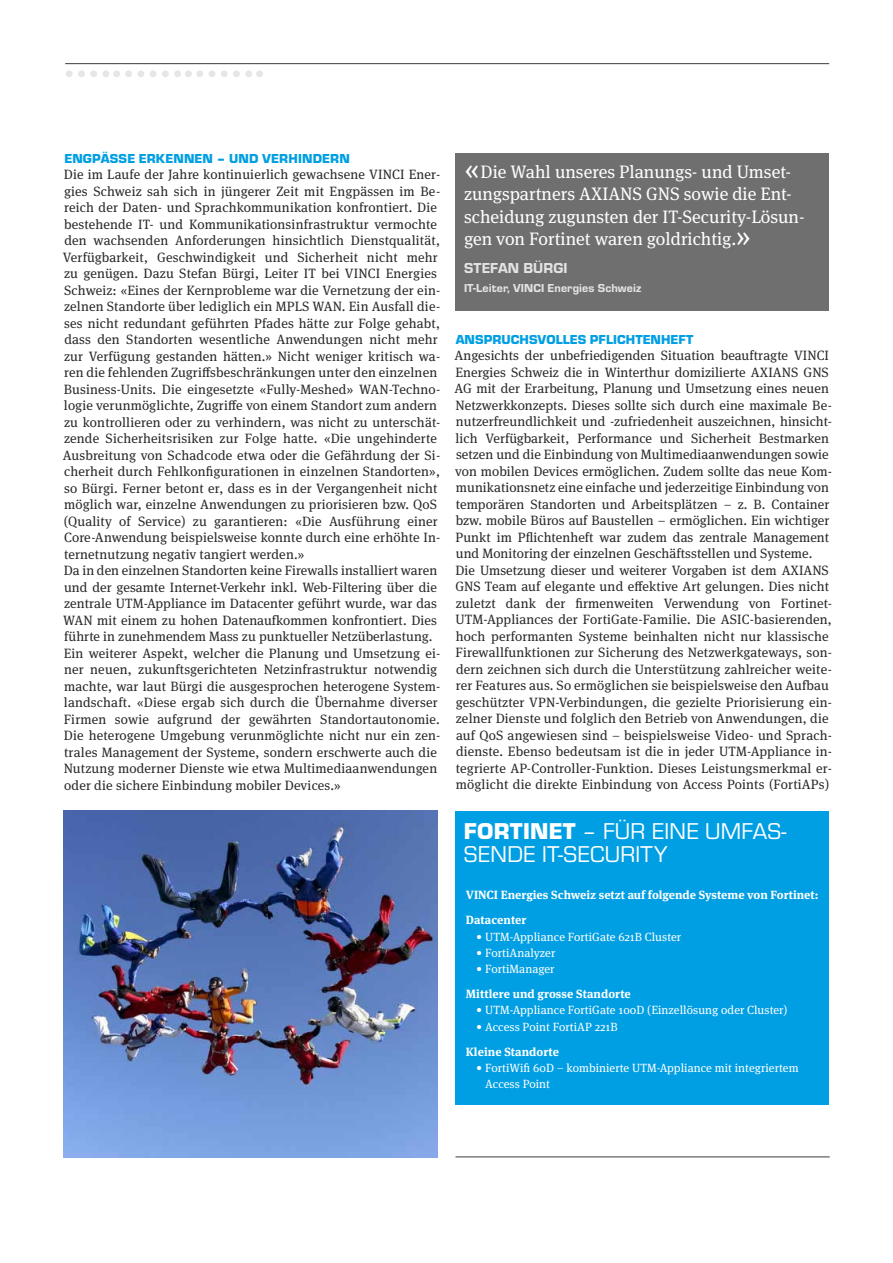
<style>
.page{position:relative;width:893px;height:1263px;background:#fff}
.page>*{position:absolute;margin:0;border:0;box-sizing:border-box;transform-origin:0 0}
.t1{font:23.7px "Eurostile";letter-spacing:.01em;color:#fff}
.t2{font:900 23.7px "Eurostile";letter-spacing:.01em;color:#fff}
.t3{font:18px/22.5px "Meta Serif OT";color:#fff}
.t4{font:15px "Eurostile Hea";letter-spacing:.01em;color:#e3e3e3}
.t5{font:13.5px/16.5px "Meta Serif OT";letter-spacing:.01em;color:#282827}
.t6{font:900 13.5px "Eurostile";letter-spacing:.005em;color:#009fe3}
.t7{font:12px "Eurostile Hea";letter-spacing:.01em;color:#e3e3e3}
.t8{font:11.85px/16.4px "Meta Serif OT";letter-spacing:.005em;color:#fff}
.t9{font:700 11.85px/24.9px "Meta Serif OT";color:#fff}
.s1{font-size:30px}
.s2{font-weight:400}
</style>
<div class="page">
<img style="left:64px;top:811px;width:373px;height:346px">
<div style="left:455px;top:153px;width:374px;height:157px;background:#706f6f"></div>
<hr style="left:455px;top:1157px;width:375px;height:1px;background:#3c3c3b">
<hr style="left:65px;top:63px;width:764px;height:1px;background:#3c3c3b">
<div style="left:196px;top:70px;width:7px;height:7px;background:#e6e6e6;border-radius:50%"></div>
<div style="left:209px;top:70px;width:6px;height:7px;background:#e6e6e6;border-radius:50%"></div>
<div style="left:221px;top:70px;width:7px;height:7px;background:#e6e6e6;border-radius:50%"></div>
<div style="left:233px;top:70px;width:7px;height:7px;background:#e6e6e6;border-radius:50%"></div>
<div style="left:245px;top:70px;width:7px;height:7px;background:#e6e6e6;border-radius:50%"></div>
<div style="left:256px;top:70px;width:7px;height:7px;background:#e6e6e6;border-radius:50%"></div>
<div style="left:125px;top:70px;width:7px;height:7px;background:#e6e6e6;border-radius:50%"></div>
<div style="left:137px;top:70px;width:7px;height:7px;background:#e6e6e6;border-radius:50%"></div>
<div style="left:150px;top:70px;width:7px;height:7px;background:#e6e6e6;border-radius:50%"></div>
<div style="left:162px;top:70px;width:7px;height:7px;background:#e6e6e6;border-radius:50%"></div>
<div style="left:174px;top:70px;width:7px;height:7px;background:#e6e6e6;border-radius:50%"></div>
<div style="left:185px;top:70px;width:7px;height:7px;background:#e6e6e6;border-radius:50%"></div>
<div style="left:66px;top:70px;width:7px;height:7px;background:#e6e6e6;border-radius:50%"></div>
<div style="left:78px;top:70px;width:7px;height:7px;background:#e6e6e6;border-radius:50%"></div>
<div style="left:90px;top:70px;width:7px;height:7px;background:#e6e6e6;border-radius:50%"></div>
<div style="left:102px;top:70px;width:7px;height:7px;background:#e6e6e6;border-radius:50%"></div>
<div style="left:113px;top:70px;width:7px;height:7px;background:#e6e6e6;border-radius:50%"></div>
<div style="left:455px;top:811px;width:374px;height:293px;background:#009fe3"></div>
<p class="t6" style="left:64px;top:151px;width:287px">ENGPÄSSE ERKENNEN – UND VERHINDERN</p>
<p class="t5" style="left:63px;top:167px;width:379px">Die im Laufe der Jahre kontinuierlich gewachsene VINCI Ener&shy;gies Schweiz sah sich in jüngerer Zeit mit Engpässen im Be&shy;reich der Daten- und Sprachkommunikation konfrontiert. Die bestehende IT- und Kommunikationsinfrastruktur vermochte den wachsenden Anforderungen hinsichtlich Dienstqualität, Verfügbarkeit, Geschwindigkeit und Sicherheit nicht mehr zu genügen. Dazu Stefan Bürgi, Leiter IT bei VINCI Energies Schweiz: «Eines der Kernprobleme war die Vernetzung der ein&shy;zelnen Standorte über lediglich ein MPLS WAN. Ein Ausfall die&shy;ses nicht redundant geführten Pfades hätte zur Folge gehabt, dass den Standorten wesentliche Anwendungen nicht mehr zur Verfügung gestanden hätten.» Nicht weniger kritisch wa&shy;ren die fehlenden Zugriffsbeschränkungen unter den einzelnen Business-Units. Die eingesetzte «Fully-Meshed» WAN-Techno&shy;logie verunmöglichte, Zugriffe von einem Standort zum andern zu kontrollieren oder zu verhindern, was nicht zu unterschät&shy;zende Sicherheitsrisiken zur Folge hatte. «Die ungehinderte Ausbreitung von Schadcode etwa oder die Gefährdung der Si&shy;cherheit durch Fehlkonfigurationen in einzelnen Standorten», so Bürgi. Ferner betont er, dass es in der Vergangenheit nicht möglich war, einzelne Anwendungen zu priorisieren bzw. QoS (Quality of Service) zu garantieren: «Die Ausführung einer Core-Anwendung beispielsweise konnte durch eine erhöhte In&shy;ternetnutzung negativ tangiert werden.»<br>Da in den einzelnen Standorten keine Firewalls installiert waren und der gesamte Internet-Verkehr inkl. Web-Filtering über die zentrale UTM-Appliance im Datacenter geführt wurde, war das WAN mit einem zu hohen Datenaufkommen konfrontiert. Dies führte in zunehmendem Mass zu punktueller Netzüberlastung.<br>Ein weiterer Aspekt, welcher die Planung und Umsetzung ei&shy;ner neuen, zukunftsgerichteten Netzinfrastruktur notwendig machte, war laut Bürgi die ausgesprochen heterogene System&shy;landschaft. «Diese ergab sich durch die Übernahme diverser Firmen sowie aufgrund der gewährten Standortautonomie.<br>Die heterogene Umgebung verunmöglichte nicht nur ein zen&shy;trales Management der Systeme, sondern erschwerte auch die Nutzung moderner Dienste wie etwa Multimediaanwendungen oder die sichere Einbindung mobiler Devices.»</p>
<h2 class="t3" style="left:464px;top:160px;width:342px"><span class="s1">«</span>Die Wahl unseres Planungs- und Umset&shy;zungspartners AXIANS GNS sowie die Ent&shy;scheidung zugunsten der IT-Security-Lösun&shy;gen von Fortinet waren goldrichtig.<span class="s1">»</span></h2>
<p class="t4" style="left:464px;top:259px;width:105px">Stefan Bürgi</p>
<p class="t7" style="left:464px;top:281px;width:179px">IT-Leiter, VINCI Energies Schweiz</p>
<p class="t6" style="left:456px;top:332px;width:239px">ANSPRUCHSVOLLES PFLICHTENHEFT</p>
<p class="t5" style="left:455px;top:348px;width:379px">Angesichts der unbefriedigenden Situation beauftragte VINCI Energies Schweiz die in Winterthur domizilierte AXIANS GNS AG mit der Erarbeitung, Planung und Umsetzung eines neuen Netzwerkkonzepts. Dieses sollte sich durch eine maximale Be&shy;nutzerfreundlichkeit und -zufriedenheit auszeichnen, hinsicht&shy;lich Verfügbarkeit, Performance und Sicherheit Bestmarken setzen und die Einbindung von Multimediaanwendungen sowie von mobilen Devices ermöglichen. Zudem sollte das neue Kom&shy;munikationsnetz eine einfache und jederzeitige Einbindung von temporären Standorten und Arbeitsplätzen – z. B. Container bzw. mobile Büros auf Baustellen – ermöglichen. Ein wichtiger Punkt im Pflichtenheft war zudem das zentrale Management und Monitoring der einzelnen Geschäftsstellen und Systeme.<br>Die Umsetzung dieser und weiterer Vorgaben ist dem AXIANS GNS Team auf elegante und effektive Art gelungen. Dies nicht zuletzt dank der firmenweiten Verwendung von Fortinet-UTM-Appliances der FortiGate-Familie. Die ASIC-basierenden, hoch performanten Systeme beinhalten nicht nur klassische Firewallfunktionen zur Sicherung des Netzwerkgateways, son&shy;dern zeichnen sich durch die Unterstützung zahlreicher weite&shy;rer Features aus. So ermöglichen sie beispielsweise den Aufbau geschützter VPN-Verbindungen, die gezielte Priorisierung ein&shy;zelner Dienste und folglich den Betrieb von Anwendungen, die auf QoS angewiesen sind – beispielsweise Video- und Sprach&shy;dienste. Ebenso bedeutsam ist die in jeder UTM-Appliance in&shy;tegrierte AP-Controller-Funktion. Dieses Leistungsmerkmal er&shy;möglicht die direkte Einbindung von Access Points (FortiAPs)</p>
<h1 class="t2" style="left:464px;top:818px;width:201px">FORTINET <span class="s2">– FÜR EINE</span></h1>
<h1 class="t1" style="left:705px;top:819px;width:83px">UMFAS-</h1>
<h1 class="t1" style="left:464px;top:841px;width:29px">SENDE</h1>
<h1 class="t1" style="left:542px;top:841px;width:127px">IT-SECURITY</h1>
<p class="t9" style="left:466px;top:883px;width:354px">VINCI Energies Schweiz setzt auf folgende Systeme von Fortinet:<br>Datacenter</p>
<p class="t8" style="left:476px;top:928px;width:206px">• UTM-Appliance FortiGate 621B Cluster</p>
<p class="t8" style="left:476px;top:945px;width:81px">• FortiAnalyzer</p>
<p class="t8" style="left:476px;top:961px;width:80px">• FortiManager</p>
<p class="t9" style="left:466px;top:981px;width:167px">Mittlere und grosse Standorte</p>
<p class="t8" style="left:476px;top:1002px;width:313px">• UTM-Appliance FortiGate 100D (Einzellösung oder Cluster)</p>
<p class="t8" style="left:476px;top:1019px;width:143px">• Access Point FortiAP 221B</p>
<p class="t9" style="left:466px;top:1039px;width:95px">Kleine Standorte</p>
<p class="t8" style="left:485px;top:1060px;width:315px;text-indent:-9px">• FortiWifi 60D – kombinierte UTM-Appliance mit integriertem<br>Access Point</p>
</div>
